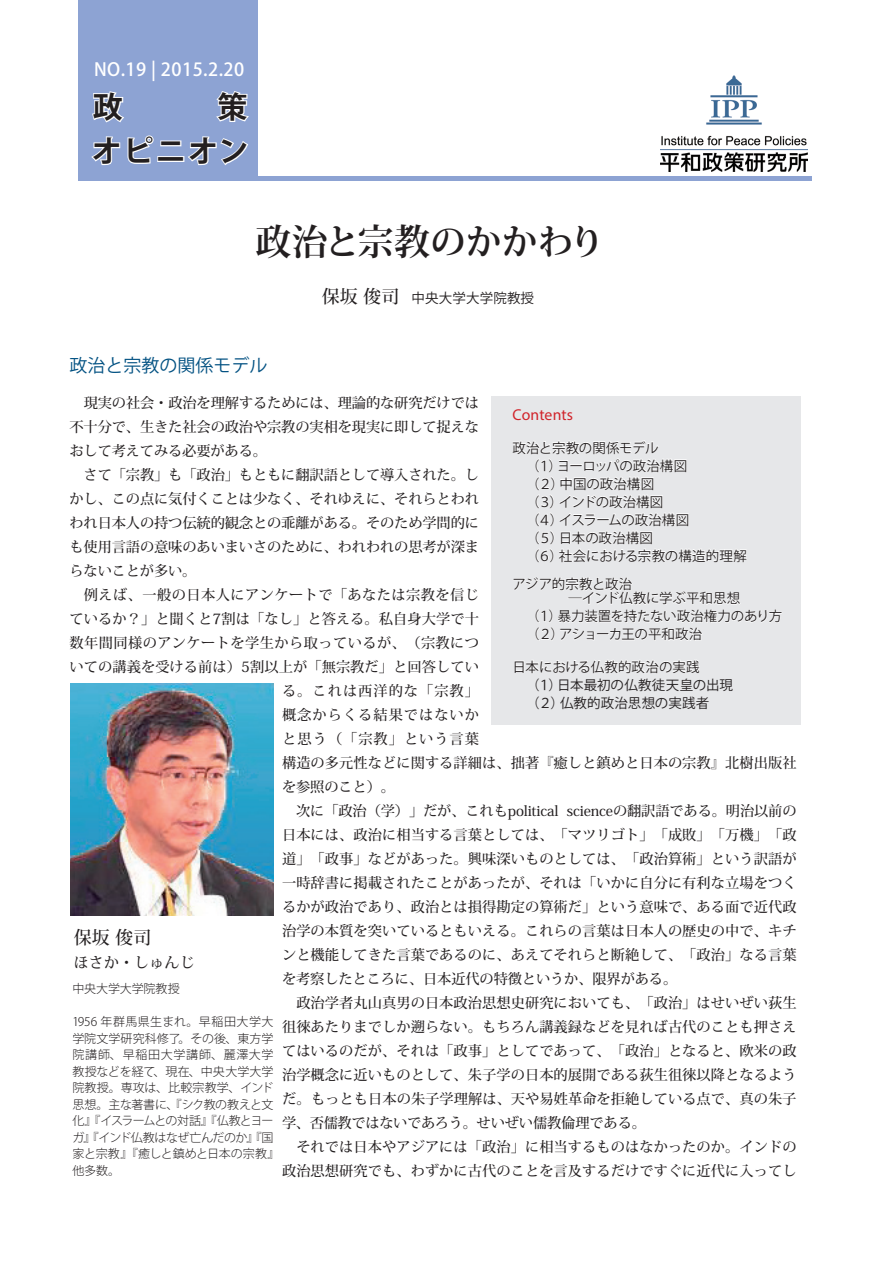
<style>
.page{position:relative;width:893px;height:1263px;background:#fff}
.page>*{position:absolute;margin:0;border:0;box-sizing:border-box;transform-origin:0 0}
.t1{font:700 36px "Koz Min Pro";color:#231f20}
.t2{font:700 30px/44px "Koz Go Pro";letter-spacing:.065em;color:#231f20;text-align:right}
.t3{font:500 18px "Koz Go Pro";letter-spacing:.025em;color:#fff}
.t4{font:18px "Koz Go Pro";color:#025182}
.t5{font:500 18px "Koz Min Pro";color:#231f20}
.t6{font:15.75px "Myriad Pro";letter-spacing:.005em;color:#d1232a}
.t7{font:500 15px "Koz Min Pro";letter-spacing:.01em;color:#231f20}
.t8{font:500 14.25px "Koz Min Pr 6 N";letter-spacing:.005em;color:#231f20}
.t9{font:500 14.25px "Koz Min Pr 6 N";letter-spacing:.03em;color:#231f20}
.t10{font:500 14.25px "Koz Min Pr 6 N";letter-spacing:.07em;color:#231f20}
.t11{font:500 14.25px "Koz Min Pr 6 N";letter-spacing:-.02em;color:#231f20}
.t12{font:500 14.25px "Koz Min Pr 6 N";letter-spacing:.065em;color:#231f20}
.t13{font:13.5px/18px "Koz Go Pro";letter-spacing:-.01em;color:#231f20}
.t14{font:13.5px "Koz Go Pro";letter-spacing:.01em;color:#231f20}
.t15{font:300 12px/16.5px "Koz Go Pr 6 N";letter-spacing:-.01em;color:#231f20}
.s1{font-family:"Koz Min Pro";font-weight:500;font-size:18px}
</style>
<div class="page">
<div style="left:492px;top:396px;width:309px;height:329px;background:#e6e7e9"></div>
<div style="left:78px;top:0;width:180px;height:179px;background:#8da3d3"></div>
<hr style="left:78px;top:176px;width:734px;height:4px;background:#8da3d3">
<img style="left:661px;top:75px;width:146px;height:96px">
<svg style="left:81px;top:91px;width:357px;height:90px"></svg>
<svg style="left:512px;top:440px;width:235px;height:122px"></svg>
<svg style="left:513px;top:577px;width:269px;height:64px"></svg>
<svg style="left:514px;top:660px;width:186px;height:13px"></svg>
<img style="left:71px;top:683px;width:202px;height:232px">
<p class="t3" style="left:94px;top:58px;width:152px">NO.19 | 2015.2.20</p>
<h2 class="t2" style="left:92px;top:87px;width:158px">策<br>オピニオン</h2>
<h2 class="t2" style="left:93px;top:87px;width:32px">政</h2>
<h1 class="t1" style="left:255px;top:216px;width:351px">政治と宗教のかかわり</h1>
<p class="t14" style="left:322px;top:289px;width:214px"><span class="s1">保坂 俊司</span> 中央大学大学院教授</p>
<p class="t4" style="left:69px;top:353px;width:200px">政治と宗教の関係モデル</p>
<p class="t8" style="left:69px;top:394px;width:411px">　現実の社会・政治を理解するためには、理論的な研究だけでは</p>
<p class="t8" style="left:69px;top:418px;width:411px">不十分で、生きた社会の政治や宗教の実相を現実に即して捉えな</p>
<p class="t8" style="left:69px;top:442px;width:199px">おして考えてみる必要がある。</p>
<p class="t8" style="left:69px;top:466px;width:411px">　さて「宗教」も「政治」もともに翻訳語として導入された。し</p>
<p class="t8" style="left:69px;top:490px;width:411px">かし、この点に気付くことは少なく、それゆえに、それらとわれ</p>
<p class="t8" style="left:69px;top:514px;width:411px">われ日本人の持つ伝統的観念との乖離がある。そのため学問的に</p>
<p class="t8" style="left:69px;top:538px;width:411px">も使用言語の意味のあいまいさのために、われわれの思考が深ま</p>
<p class="t8" style="left:69px;top:562px;width:129px">らないことが多い。</p>
<p class="t9" style="left:69px;top:586px;width:411px">　例えば、一般の日本人にアンケートで「あなたは宗教を信じ</p>
<p class="t8" style="left:69px;top:610px;width:411px">ているか？」と聞くと7割は「なし」と答える。私自身大学で十</p>
<p class="t9" style="left:69px;top:634px;width:411px">数年間同様のアンケートを学生から取っているが、（宗教につ</p>
<p class="t8" style="left:69px;top:658px;width:411px">いての講義を受ける前は）5割以上が「無宗教だ」と回答してい</p>
<p class="t10" style="left:282px;top:682px;width:199px">る。これは西洋的な「宗教」</p>
<p class="t10" style="left:282px;top:706px;width:199px">概念からくる結果ではないか</p>
<p class="t12" style="left:282px;top:730px;width:198px">と思う（「宗教」という言葉</p>
<p class="t8" style="left:282px;top:754px;width:516px">構造の多元性などに関する詳細は、拙著『癒しと鎮めと日本の宗教』北樹出版社</p>
<p class="t8" style="left:282px;top:778px;width:115px">を参照のこと）。</p>
<p class="t8" style="left:282px;top:802px;width:516px">　次に「政治（学）」だが、これもpolitical scienceの翻訳語である。明治以前の</p>
<p class="t8" style="left:282px;top:826px;width:516px">日本には、政治に相当する言葉としては、「マツリゴト」「成敗」「万機」「政</p>
<p class="t8" style="left:282px;top:850px;width:516px">道」「政事」などがあった。興味深いものとしては、「政治算術」という訳語が</p>
<p class="t8" style="left:282px;top:874px;width:516px">一時辞書に掲載されたことがあったが、それは「いかに自分に有利な立場をつく</p>
<p class="t8" style="left:282px;top:898px;width:516px">るかが政治であり、政治とは損得勘定の算術だ」という意味で、ある面で近代政</p>
<p class="t8" style="left:282px;top:922px;width:516px">治学の本質を突いているともいえる。これらの言葉は日本人の歴史の中で、キチ</p>
<p class="t8" style="left:282px;top:946px;width:516px">ンと機能してきた言葉であるのに、あえてそれらと断絶して、「政治」なる言葉</p>
<p class="t8" style="left:282px;top:970px;width:397px">を考察したところに、日本近代の特徴というか、限界がある。</p>
<p class="t8" style="left:282px;top:994px;width:516px">　政治学者丸山真男の日本政治思想史研究においても、「政治」はせいぜい荻生</p>
<p class="t8" style="left:282px;top:1018px;width:516px">徂徠あたりまでしか遡らない。もちろん講義録などを見れば古代のことも押さえ</p>
<p class="t8" style="left:282px;top:1042px;width:516px">てはいるのだが、それは「政事」としてであって、「政治」となると、欧米の政</p>
<p class="t8" style="left:282px;top:1066px;width:516px">治学概念に近いものとして、朱子学の日本的展開である荻生徂徠以降となるよう</p>
<p class="t8" style="left:282px;top:1090px;width:516px">だ。もっとも日本の朱子学理解は、天や易姓革命を拒絶している点で、真の朱子</p>
<p class="t11" style="left:282px;top:1114px;width:365px">学、否儒教ではないであろう。せいぜい儒教倫理である。</p>
<p class="t8" style="left:282px;top:1138px;width:516px">　それでは日本やアジアには「政治」に相当するものはなかったのか。インドの</p>
<p class="t8" style="left:282px;top:1162px;width:516px">政治思想研究でも、わずかに古代のことを言及するだけですぐに近代に入ってし</p>
<p class="t6" style="left:513px;top:405px;width:62px">Contents</p>
<p class="t13" style="left:513px;top:439px;width:236px">政治と宗教の関係モデル<br>　（１）ヨーロッパの政治構図<br>　（２）中国の政治構図<br>　（３）インドの政治構図<br>　（４）イスラームの政治構図<br>　（５）日本の政治構図<br>　（６）社会における宗教の構造的理解</p>
<p class="t13" style="left:568px;top:577px;width:173px;line-height:14.2px;text-indent:-56px">アジア的宗教と政治<br>―インド仏教に学ぶ平和思想</p>
<p class="t13" style="left:513px;top:608px;width:271px;text-indent:14px">（１）暴力装置を持たない政治権力のあり方　（２）アショーカ王の平和政治</p>
<p class="t13" style="left:513px;top:658px;width:222px">日本における仏教的政治の実践<br>　（１）日本最初の仏教徒天皇の出現　（２）仏教的政治思想の実践者</p>
<p class="t5" style="left:74px;top:924px;width:79px">保坂 俊司</p>
<p class="t7" style="left:74px;top:952px;width:123px">ほさか・しゅんじ</p>
<p class="t15" style="left:72px;top:981px;width:109px">中央大学大学院教授</p>
<p class="t15" style="left:72px;top:1014px;width:209px">1956 年群馬県生まれ。早稲田大学大学院文学研究科修了。その後、東方学院講師、早稲田大学講師、麗澤大学教授などを経て、現在、中央大学大学院教授。専攻は、比較宗教学、インド思想。主な著書に、『シク教の教えと文化』『イスラームとの対話』『仏教とヨーガ』『インド仏教はなぜ亡んだのか』『国家と宗教』『癒しと鎮めと日本の宗教』他多数。</p>
</div>
